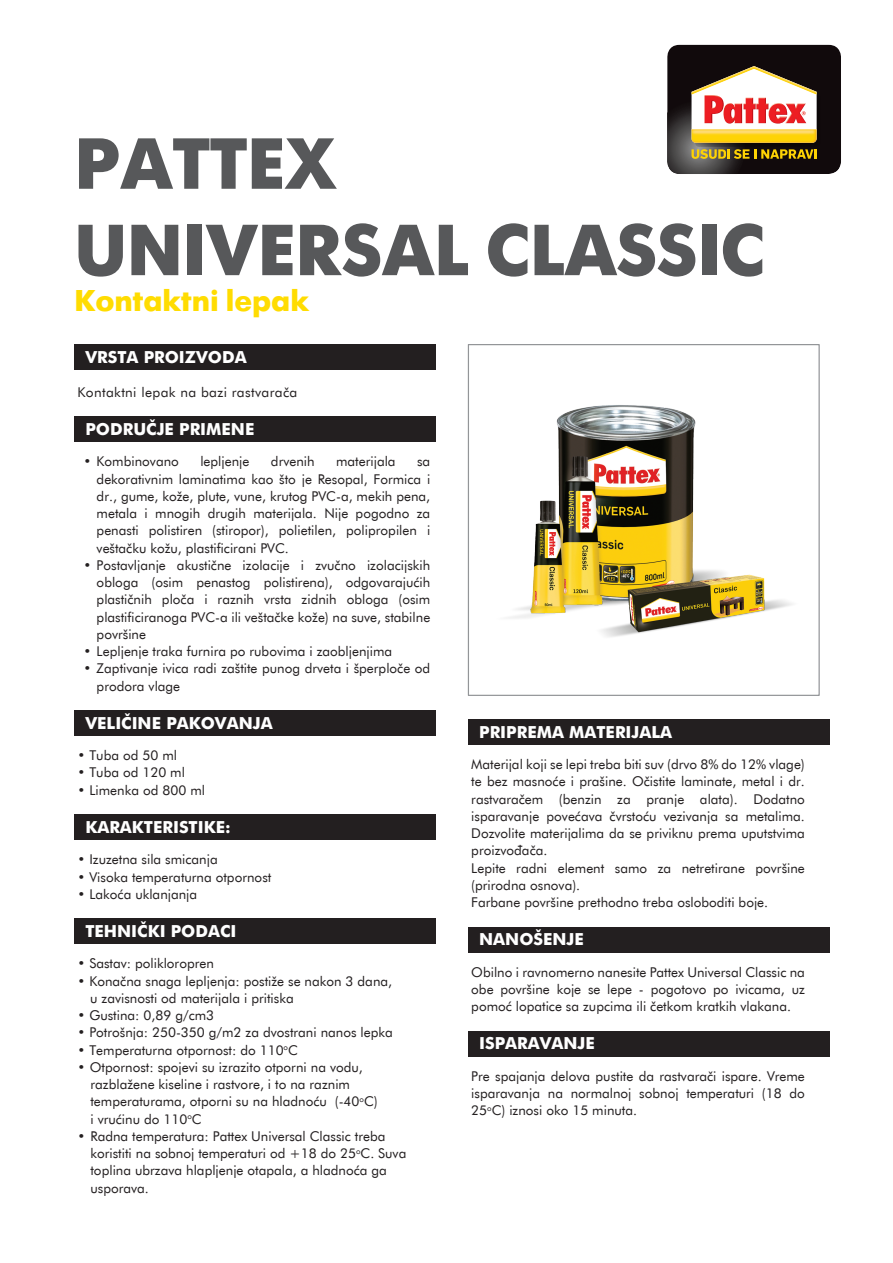
<style>
.page{position:relative;width:893px;height:1263px;background:#fff}
.page>*{position:absolute;margin:0;border:0;box-sizing:border-box;transform-origin:0 0}
.t1{font:700 72px/86.4px "Futura Futuris";color:#57585a}
.t2{font:700 30px "Futura Futuris";color:#ffdc01}
.t3{font:700 16.5px "Futura EU";color:#fff}
.t4{font:13.5px/17.2px "Futura EU";color:#231f20}
.t5{font:13.5px "Futura EU";letter-spacing:.025em;color:#231f20}
</style>
<div class="page">
<div style="left:75px;top:710px;width:361px;height:26px;background:#231f20"></div>
<div style="left:75px;top:416px;width:361px;height:26px;background:#231f20"></div>
<div style="left:75px;top:345px;width:361px;height:25px;background:#231f20"></div>
<div style="left:75px;top:814px;width:361px;height:26px;background:#231f20"></div>
<div style="left:468px;top:719px;width:362px;height:26px;background:#231f20"></div>
<div style="left:468px;top:927px;width:362px;height:25px;background:#231f20"></div>
<div style="left:468px;top:1031px;width:362px;height:25px;background:#231f20"></div>
<div style="left:75px;top:918px;width:361px;height:26px;background:#231f20"></div>
<svg style="left:667px;top:45px;width:174px;height:129px"></svg>
<div style="left:468px;top:344px;width:352px;height:352px;border:1px solid #939598"></div>
<img style="left:508px;top:405px;width:284px;height:232px">
<h1 class="t1" style="left:74px;top:122px;width:692px">PATTEX<br>UNIVERSAL CLASSIC</h1>
<h2 class="t2" style="left:74px;top:283px;width:236px">Kontaktni lepak</h2>
<p class="t3" style="left:85px;top:347px;width:163px">VRSTA PROIZVODA</p>
<p class="t5" style="left:77px;top:384px;width:221px">Kontaktni lepak na bazi rastvarača</p>
<p class="t3" style="left:85px;top:419px;width:171px">PODRUČJE PRIMENE</p>
<p class="t4" style="left:83px;top:453px;width:97px">• Kombinovano</p>
<p class="t4" style="left:200px;top:453px;width:51px">lepljenje</p>
<p class="t4" style="left:271px;top:453px;width:45px">drvenih</p>
<p class="t4" style="left:336px;top:453px;width:61px">materijala</p>
<p class="t4" style="left:97px;top:453px;width:335px;text-align:justify;text-indent:320px">sa dekorativnim laminatima kao što je Resopal, Formica i dr., gume, kože, plute, vune, krutog PVC-a, mekih pena, metala i mnogih drugih materijala. Nije pogodno za penasti polistiren (stiropor), polietilen, polipropilen i veštačku kožu, plastificirani PVC.</p>
<p class="t4" style="left:97px;top:557px;width:335px;text-align:justify;text-indent:-13px">• Postavljanje akustične izolacije i zvučno izolacijskih obloga (osim penastog polistirena), odgovarajućih plastičnih ploča i raznih vrsta zidnih obloga (osim plastificiranoga PVC-a ili veštačke kože) na suve, stabilne površine</p>
<p class="t4" style="left:83px;top:643px;width:310px">• Lepljenje traka furnira po rubovima i zaobljenjima</p>
<p class="t4" style="left:97px;top:660px;width:335px;text-indent:-13px">• Zaptivanje ivica radi zaštite punog drveta i šperploče od prodora vlage</p>
<p class="t3" style="left:85px;top:712px;width:189px">VELIČINE PAKOVANJA</p>
<p class="t4" style="left:77px;top:747px;width:101px">• Tuba od 50 ml</p>
<p class="t4" style="left:77px;top:764px;width:109px">• Tuba od 120 ml</p>
<p class="t4" style="left:77px;top:782px;width:129px">• Limenka od 800 ml</p>
<p class="t3" style="left:85px;top:816px;width:147px">KARAKTERISTIKE:</p>
<p class="t4" style="left:77px;top:851px;width:142px">• Izuzetna sila smicanja</p>
<p class="t4" style="left:77px;top:868px;width:195px">• Visoka temperaturna otpornost</p>
<p class="t4" style="left:77px;top:886px;width:121px">• Lakoća uklanjanja</p>
<p class="t3" style="left:85px;top:921px;width:153px">TEHNIČKI PODACI</p>
<p class="t4" style="left:77px;top:955px;width:138px">• Sastav: polikloropren</p>
<p class="t4" style="left:90px;top:973px;width:304px;text-indent:-13px">• Konačna snaga lepljenja: postiže se nakon 3 dana, u zavisnosti od materijala i pritiska</p>
<p class="t4" style="left:77px;top:1007px;width:138px">• Gustina: 0,89 g/cm3</p>
<p class="t4" style="left:77px;top:1024px;width:317px">• Potrošnja: 250-350 g/m2 za dvostrani nanos lepka</p>
<p class="t4" style="left:77px;top:1042px;width:222px">• Temperaturna otpornost: do 110<sup>o</sup>C</p>
<p class="t4" style="left:90px;top:1059px;width:289px;text-indent:-13px">• Otpornost: spojevi su izrazito otporni na vodu, razblažene kiseline i rastvore, i to na raznim temperaturama, otporni su na hladnoću (-40<sup>o</sup>C) i vrućinu do 110<sup>o</sup>C</p>
<p class="t4" style="left:90px;top:1128px;width:317px;text-indent:-13px">• Radna temperatura: Pattex Universal Classic treba koristiti na sobnoj temperaturi od +18 do 25<sup>o</sup>C. Suva toplina ubrzava hlapljenje otapala, a hladnoća ga usporava.</p>
<p class="t3" style="left:479px;top:721px;width:195px">PRIPREMA MATERIJALA</p>
<p class="t4" style="left:471px;top:756px;width:335px">Materijal koji se lepi treba biti suv (drvo 8% do 12% vlage) te bez masnoće i prašine. Očistite laminate, metal i dr. rastvaračem (benzin za pranje alata). Dodatno isparavanje povećava čvrstoću vezivanja sa metalima.<br>Dozvolite materijalima da se priviknu prema uputstvima proizvođača.<br>Lepite radni element samo za netretirane površine (prirodna osnova).<br>Farbane površine prethodno treba osloboditi boje.</p>
<p class="t3" style="left:479px;top:929px;width:106px">NANOŠENJE</p>
<p class="t4" style="left:471px;top:964px;width:335px;text-align:justify">Obilno i ravnomerno nanesite Pattex Universal Classic na obe površine koje se lepe - pogotovo po ivicama, uz pomoć lopatice sa zupcima ili četkom kratkih vlakana.</p>
<p class="t3" style="left:479px;top:1033px;width:117px">ISPARAVANJE</p>
<p class="t4" style="left:471px;top:1068px;width:335px;text-align:justify">Pre spajanja delova pustite da rastvarači ispare. Vreme isparavanja na normalnoj sobnoj temperaturi (18 do 25<sup>o</sup>C) iznosi oko 15 minuta.</p>
</div>
